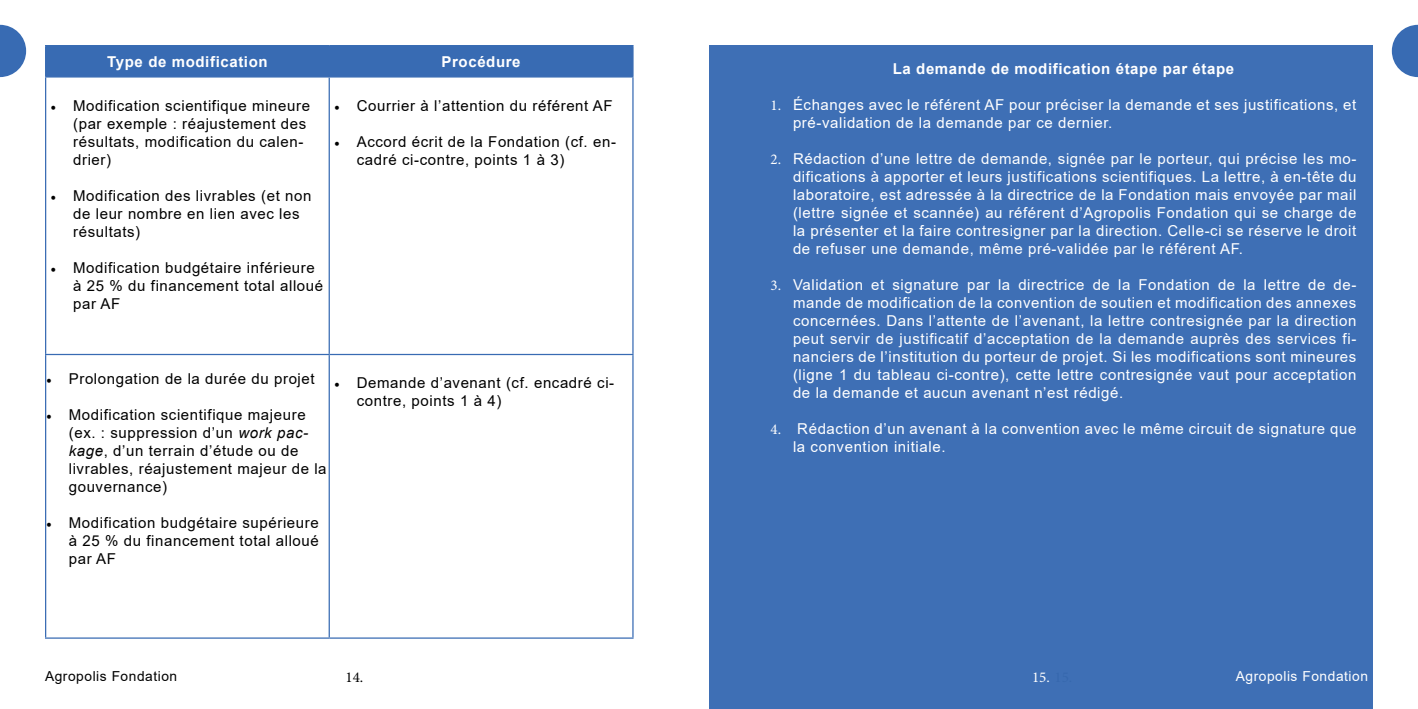
<style>
.page{position:relative;width:1418px;height:709px;background:#fff}
.page>*{position:absolute;margin:0;border:0;box-sizing:border-box;transform-origin:0 0}
.t1{font:15px/18px "Arial";letter-spacing:.04em;color:#fff}
.t2{font:15px/18px "Arial";letter-spacing:.04em;color:#000}
.t3{font:700 15px "Arial";letter-spacing:.04em;color:#fff}
.t4{font:15px "Minion Pro";color:#fff}
.t5{font:15px "Minion Pro";color:#000}
.t6{font:13.75px "Arial";letter-spacing:.04em;color:#000}
.t7{font:13.75px "Arial";letter-spacing:.04em;color:#fff}
.s1{font-family:"Minion Pro"}
.s2{font-style:italic}
.s3{color:#000}
</style>
<div class="page">
<div style="left:46px;top:46px;width:586px;height:30px;background:#386bb3"></div>
<hr style="left:45px;top:45px;width:284px;height:1px;background:#386bb3">
<hr style="left:45px;top:46px;width:1px;height:30px;background:#386bb3">
<hr style="left:45px;top:76px;width:284px;height:2px;background:#386bb3">
<hr style="left:45px;top:78px;width:1px;height:276px;background:#386bb3">
<hr style="left:329px;top:76px;width:304px;height:2px;background:#386bb3">
<hr style="left:329px;top:45px;width:304px;height:1px;background:#386bb3">
<hr style="left:328px;top:46px;width:2px;height:30px;background:#386bb3">
<hr style="left:632px;top:46px;width:1px;height:30px;background:#386bb3">
<hr style="left:328px;top:78px;width:2px;height:276px;background:#386bb3">
<hr style="left:632px;top:78px;width:1px;height:276px;background:#386bb3">
<hr style="left:329px;top:354px;width:304px;height:1px;background:#386bb3">
<hr style="left:632px;top:355px;width:1px;height:282px;background:#386bb3">
<hr style="left:329px;top:637px;width:304px;height:1px;background:#386bb3">
<hr style="left:45px;top:354px;width:284px;height:1px;background:#386bb3">
<hr style="left:45px;top:355px;width:1px;height:282px;background:#386bb3">
<hr style="left:328px;top:355px;width:2px;height:282px;background:#386bb3">
<hr style="left:45px;top:637px;width:284px;height:1px;background:#386bb3">
<div style="left:709px;top:45px;width:663px;height:664px;background:#386bb3"></div>
<svg style="left:1391px;top:25px;width:26px;height:52px"></svg>
<svg style="left:0;top:25px;width:26px;height:52px"></svg>
<p class="t3" style="left:107px;top:51px;width:162px">Type de modification</p>
<p class="t3" style="left:441px;top:51px;width:80px">Procédure</p>
<p class="t2" style="left:73px;top:96px;width:238px;text-indent:-22px"><span class="s1">•</span> Modification scientifique mineure (par exemple : réajustement des résultats, modification du calen&shy;drier)</p>
<p class="t2" style="left:73px;top:186px;width:240px;text-indent:-22px"><span class="s1">•</span> Modification des livrables (et non de leur nombre en lien avec les résultats)</p>
<p class="t2" style="left:73px;top:258px;width:251px;text-indent:-22px"><span class="s1">•</span> Modification budgétaire inférieure à 25 % du financement total alloué par AF</p>
<p class="t2" style="left:334px;top:96px;width:280px"><span class="s1">•</span> Courrier à l’attention du référent AF</p>
<p class="t2" style="left:357px;top:132px;width:261px;text-indent:-22px"><span class="s1">•</span> Accord écrit de la Fondation (cf. en&shy;cadré ci-contre, points 1 à 3)</p>
<p class="t2" style="left:46px;top:369px;width:270px"><span class="s1">•</span> Prolongation de la durée du projet</p>
<p class="t2" style="left:69px;top:405px;width:259px;text-indent:-22px"><span class="s1">•</span> Modification scientifique majeure (ex. : suppression d’un <span class="s2">work pac&shy;kage</span>, d’un terrain d’étude ou de livrables, réajustement majeur de la gouvernance)</p>
<p class="t2" style="left:69px;top:513px;width:251px;text-align:justify;text-indent:-22px"><span class="s1">•</span> Modification budgétaire supérieure à 25 % du financement total alloué par AF</p>
<p class="t2" style="left:357px;top:374px;width:259px;text-indent:-22px"><span class="s1">•</span> Demande d’avenant (cf. encadré ci&shy;contre, points 1 à 4)</p>
<p class="t3" style="left:892px;top:58px;width:343px">La demande de modification étape par étape</p>
<p class="t1" style="left:793px;top:96px;width:565px;text-indent:-22px"><span class="s1">1.</span> Échanges avec le référent AF pour préciser la demande et ses justifications, et pré-validation de la demande par ce dernier.</p>
<p class="t1" style="left:793px;top:150px;width:565px;text-align:justify;text-indent:-22px"><span class="s1">2.</span> Rédaction d’une lettre de demande, signée par le porteur, qui précise les mo&shy;difications à apporter et leurs justifications scientifiques. La lettre, à en-tête du laboratoire, est adressée à la directrice de la Fondation mais envoyée par mail (lettre signée et scannée) au référent d’Agropolis Fondation qui se charge de la présenter et la faire contresigner par la direction. Celle-ci se réserve le droit de refuser une demande, même pré-validée par le référent AF.</p>
<p class="t1" style="left:793px;top:276px;width:565px;text-align:justify;text-indent:-22px"><span class="s1">3.</span> Validation et signature par la directrice de la Fondation de la lettre de de&shy;mande de modification de la convention de soutien et modification des annexes concernées. Dans l’attente de l’avenant, la lettre contresignée par la direction peut servir de justificatif d’acceptation de la demande auprès des services fi&shy;nanciers de l’institution du porteur de projet. Si les modifications sont mineures (ligne 1 du tableau ci-contre), cette lettre contresignée vaut pour acceptation de la demande et aucun avenant n’est rédigé.</p>
<p class="t1" style="left:793px;top:420px;width:565px;text-indent:-22px"><span class="s1">4.</span> Rédaction d’un avenant à la convention avec le même circuit de signature que la convention initiale.</p>
<p class="t6" style="left:45px;top:666px;width:134px">Agropolis Fondation</p>
<p class="t7" style="left:1235px;top:666px;width:134px">Agropolis Fondation</p>
<p class="t5" style="left:345px;top:667px;width:19px">14.</p>
<p class="t4" style="left:1032px;top:667px;width:42px">15. <span class="s3">15.</span></p>
</div>
